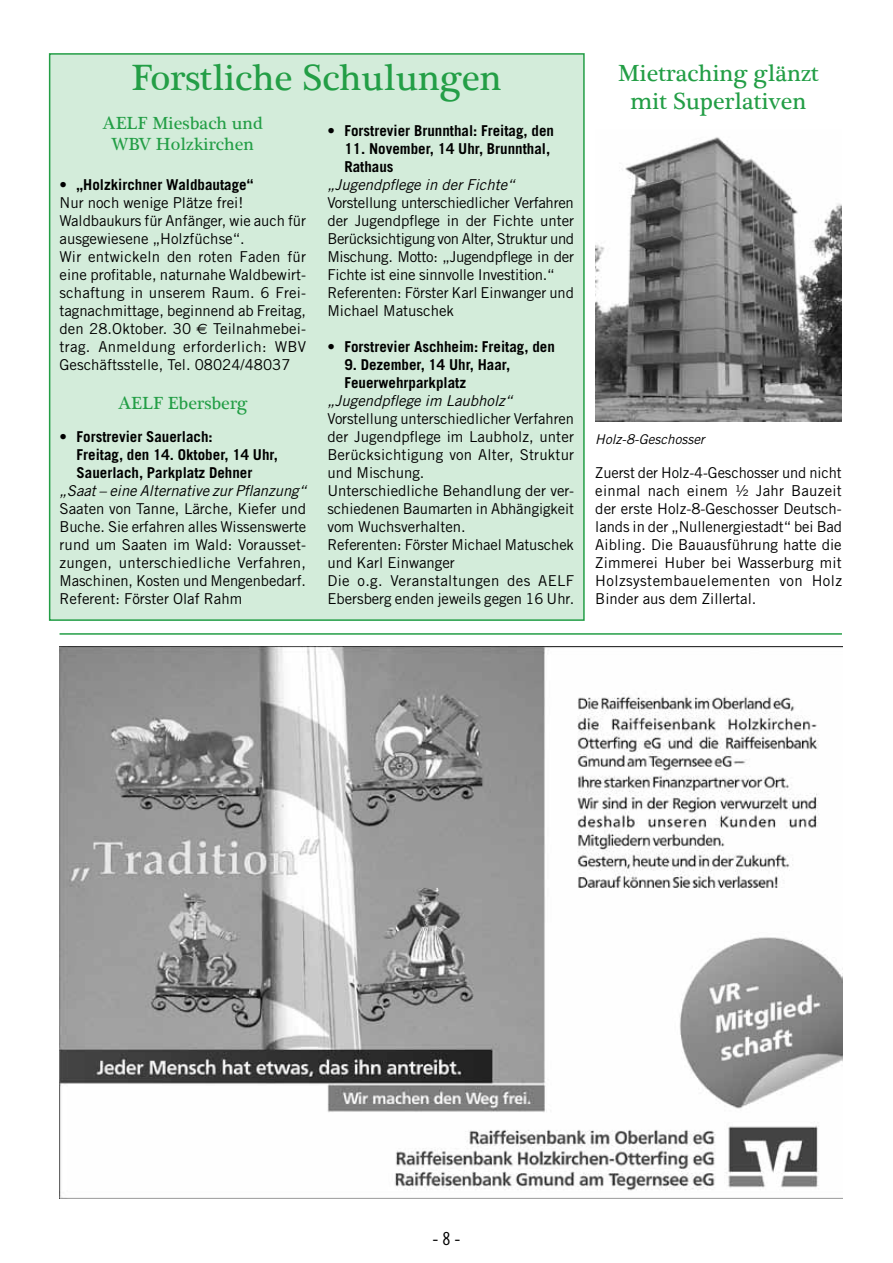
<style>
.page{position:relative;width:893px;height:1263px;background:#fff}
.page>*{position:absolute;margin:0;border:0;box-sizing:border-box;transform-origin:0 0}
.t1{font:37.5px "Plantagenet Cherokee";color:#239e46}
.t2{font:24px/28.8px "Plantagenet Cherokee";color:#239e46;text-align:center}
.t3{font:18px/21px "Plantagenet Cherokee";color:#239e46;text-align:center}
.t4{font:18px "Trade Gothic Cond Eighteen";color:#000}
.t5{font:15px/18px "Trade Gothic";color:#000}
.t6{font:700 15px/18px "Trade Gothic";color:#000}
.t7{font:15px/18px "Trade Gothic";letter-spacing:-.02em;color:#000}
.t8{font:italic 15px "Trade Gothic";color:#000}
.t9{font:italic 13.5px "Trade Gothic";color:#000}
.s1{font-family:"Euro Sans"}
</style>
<div class="page">
<div style="left:49px;top:53px;width:536px;height:568px;background:#d3ecda;border:2px solid #239e46"></div>
<img style="left:60px;top:647px;width:783px;height:552px">
<hr style="left:60px;top:633px;width:782px;height:2px;background:#239e46">
<img style="left:595px;top:137px;width:247px;height:284px">
<h1 class="t1" style="left:132px;top:56px;width:372px">Forstliche Schulungen</h1>
<p class="t3" style="left:103px;top:113px;width:162px">AELF Miesbach und<br>WBV Holzkirchen</p>
<p class="t6" style="left:60px;top:175px;width:195px">• „Holzkirchner Waldbautage“</p>
<p class="t5" style="left:60px;top:193px;width:248px">Nur noch wenige Plätze frei!<br>Waldbaukurs für Anfänger, wie auch für ausgewiesene „Holzfüchse“.<br>Wir entwickeln den roten Faden für eine profitable, naturnahe Waldbewirt&shy;schaftung in unserem Raum. 6 Frei&shy;tagnachmittage, beginnend ab Freitag, den 28.Oktober. 30 <span class="s1">€</span> Teilnahmebei&shy;trag. Anmeldung erforderlich: WBV Geschäftsstelle, Tel. 08024/48037</p>
<p class="t3" style="left:118px;top:393px;width:131px">AELF Ebersberg</p>
<p class="t6" style="left:77px;top:427px;width:203px;text-indent:-17px">• Forstrevier Sauerlach:<br>Freitag, den 14. Oktober, 14 Uhr,<br>Sauerlach, Parkplatz Dehner</p>
<p class="t8" style="left:60px;top:481px;width:248px">„Saat – eine Alternative zur Pflanzung“</p>
<p class="t5" style="left:60px;top:499px;width:248px;text-align:justify">Saaten von Tanne, Lärche, Kiefer und Buche. Sie erfahren alles Wissenswerte rund um Saaten im Wald: Vorausset&shy;zungen, unterschiedliche Verfahren, Maschinen, Kosten und Mengenbedarf.<br>Referent: Förster Olaf Rahm</p>
<p class="t6" style="left:327px;top:121px;width:228px">• Forstrevier Brunnthal: Freitag, den</p>
<p class="t6" style="left:344px;top:139px;width:207px">11. November, 14 Uhr, Brunnthal,<br>Rathaus</p>
<p class="t8" style="left:327px;top:175px;width:189px">„Jugendpflege in der Fichte“</p>
<p class="t7" style="left:327px;top:193px;width:248px">Vorstellung unterschiedlicher Verfahren der Jugendpflege in der Fichte unter Berücksichtigung von Alter, Struktur und Mischung. Motto: „Jugendpflege in der Fichte ist eine sinnvolle Investition.“ Referenten: Förster Karl Einwanger und Michael Matuschek</p>
<p class="t6" style="left:327px;top:337px;width:229px">• Forstrevier Aschheim: Freitag, den</p>
<p class="t6" style="left:344px;top:355px;width:167px">9. Dezember, 14 Uhr, Haar,<br>Feuerwehrparkplatz</p>
<p class="t8" style="left:327px;top:391px;width:186px">„Jugendpflege im Laubholz“</p>
<p class="t5" style="left:327px;top:409px;width:248px">Vorstellung unterschiedlicher Verfahren der Jugendpflege im Laubholz, unter Berücksichtigung von Alter, Struktur und Mischung.<br>Unterschiedliche Behandlung der ver&shy;schiedenen Baumarten in Abhängigkeit vom Wuchsverhalten.<br>Referenten: Förster Michael Matuschek und Karl Einwanger<br>Die o.g. Veranstaltungen des AELF Ebersberg enden jeweils gegen 16 Uhr.</p>
<h2 class="t2" style="left:618px;top:59px;width:203px">Mietraching glänzt mit Superlativen</h2>
<p class="t9" style="left:595px;top:431px;width:111px">Holz-8-Geschosser</p>
<p class="t5" style="left:595px;top:463px;width:248px;text-align:justify">Zuerst der Holz-4-Geschosser und nicht einmal nach einem ½ Jahr Bauzeit der erste Holz-8-Geschosser Deutsch&shy;lands in der „Nullenergiestadt“ bei Bad Aibling. Die Bauausführung hatte die Zimmerei Huber bei Wasserburg mit Holzsystembauelementen von Holz Binder aus dem Zillertal.</p>
<p class="t4" style="left:432px;top:1228px;width:29px">- 8 -</p>
</div>
